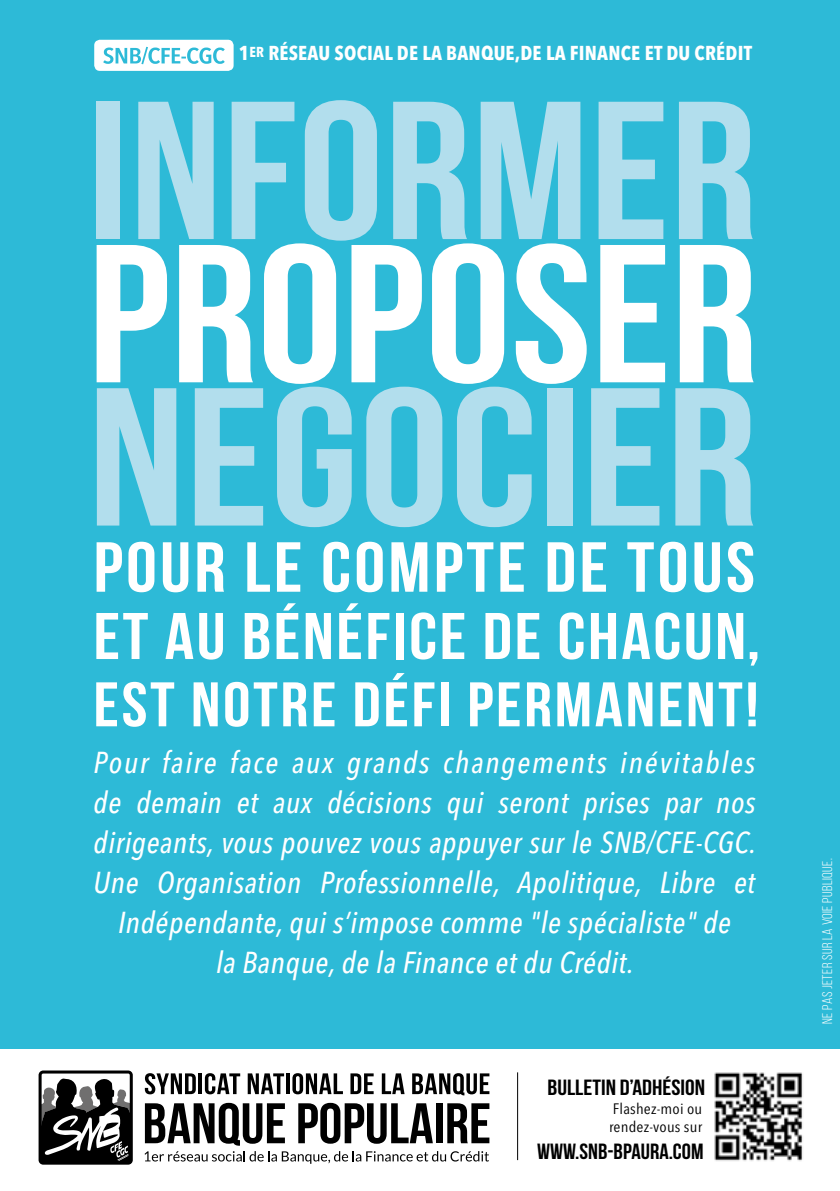
<style>
.page{position:relative;width:840px;height:1191px;background:#fff}
.page>*{position:absolute;margin:0;border:0;box-sizing:border-box;transform-origin:0 0}
.t1{font:700 196.2px "Bebas Neue";letter-spacing:.005em;color:#b2deed;scale:1.1 1}
.t2{font:700 196.2px "Bebas Neue";color:#fff;scale:1.1 1}
.t3{font:700 196.2px "Bebas Neue";letter-spacing:.005em;color:#b2deed;scale:1.16 1}
.t4{font:700 70.6px "Bebas Neue";letter-spacing:.04em;color:#fff;scale:1.1 1}
.t5{font:700 65.8px "Bebas Neue";letter-spacing:.035em;color:#fff;scale:1.1 1}
.t6{font:700 62.8px "Bebas Neue";letter-spacing:.04em;color:#fff;scale:1.1 1}
.t7{font:italic 500 condensed 30px/40px "Avenir Next LT Pro";letter-spacing:.02em;color:#fff;text-align:center}
.t8{font:700 22px "Bebas Neue";color:#000;scale:1.1 1}
.t9{font:700 22px "Bebas Neue";color:#000;scale:1.05 1}
.t10{font:700 condensed 20px "Avenir Next LT Pro";letter-spacing:.01em;color:#fff}
.t11{font:condensed 15px/18px "Avenir Next LT Pro";letter-spacing:.01em;color:#000;scale:1.1 1}
.t12{font:14px "Bebas Neue";letter-spacing:.02em;color:#fff;scale:1.05 1}
</style>
<div class="page">
<div style="left:0;top:0;width:839px;height:1048px;background:#2dbad7"></div>
<svg style="left:94px;top:40px;width:139px;height:31px;background:#d3f0f6"></svg>
<img style="left:714px;top:1072px;width:89px;height:89px">
<hr style="left:517px;top:1072px;width:1px;height:88px;background:#000">
<svg style="left:144px;top:1151px;width:344px;height:12px"></svg>
<svg style="left:145px;top:1102px;width:140px;height:43px"></svg>
<svg style="left:298px;top:1102px;width:134px;height:41px"></svg>
<div style="left:435px;top:1103px;width:7px;height:40px;background:#000"></div>
<svg style="left:447px;top:1103px;width:42px;height:40px"></svg>
<svg style="left:145px;top:1073px;width:51px;height:21px"></svg>
<hr style="left:198px;top:1073px;width:4px;height:21px;background:#000">
<svg style="left:205px;top:1073px;width:35px;height:21px"></svg>
<svg style="left:247px;top:1073px;width:37px;height:21px"></svg>
<hr style="left:286px;top:1073px;width:3px;height:21px;background:#000">
<svg style="left:292px;top:1073px;width:51px;height:21px"></svg>
<svg style="left:350px;top:1073px;width:23px;height:21px"></svg>
<svg style="left:381px;top:1073px;width:23px;height:21px"></svg>
<svg style="left:412px;top:1073px;width:77px;height:22px"></svg>
<svg style="left:39px;top:1070px;width:94px;height:94px"></svg>
<p class="t10" style="left:238px;top:41px;width:514px">1<sup>ER</sup> RÉSEAU SOCIAL DE LA BANQUE,DE LA FINANCE ET DU CRÉDIT</p>
<h1 class="t1" style="left:88px;top:64px;width:609px">INFORMER</h1>
<h1 class="t2" style="left:88px;top:207px;width:610px">PROPOSER</h1>
<h1 class="t3" style="left:88px;top:350px;width:578px">NEGOCIER</h1>
<h2 class="t4" style="left:93px;top:528px;width:602px">POUR LE COMPTE DE TOUS</h2>
<h3 class="t5" style="left:93px;top:600px;width:607px">ET AU BÉNÉFICE DE CHACUN,</h3>
<h3 class="t6" style="left:93px;top:670px;width:606px">EST NOTRE DÉFI PERMANENT!</h3>
<p class="t7" style="left:94px;top:742px;width:663px">Pour faire face aux grands changements inévitables de demain et aux décisions qui seront prises par nos dirigeants, vous pouvez vous appuyer sur le SNB/CFE-CGC.<br>Une Organisation Professionnelle, Apolitique, Libre et Indépendante, qui s’impose comme "le spécialiste" de<br>la Banque, de la Finance et du Crédit.</p>
<p class="t8" style="left:547px;top:1075px;width:144px">BULLETIN D’ADHÉSION</p>
<p class="t11" style="left:608px;top:1100px;width:86px">Flashez-moi ou rendez-vous sur</p>
<p class="t9" style="left:537px;top:1139px;width:160px">WWW.SNB-BPAURA.COM</p>
<p class="t12" style="left:819px;top:1023px;width:159px;rotate:-90deg">NE PAS JETER SUR LA VOIE PUBLIQUE.</p>
</div>
